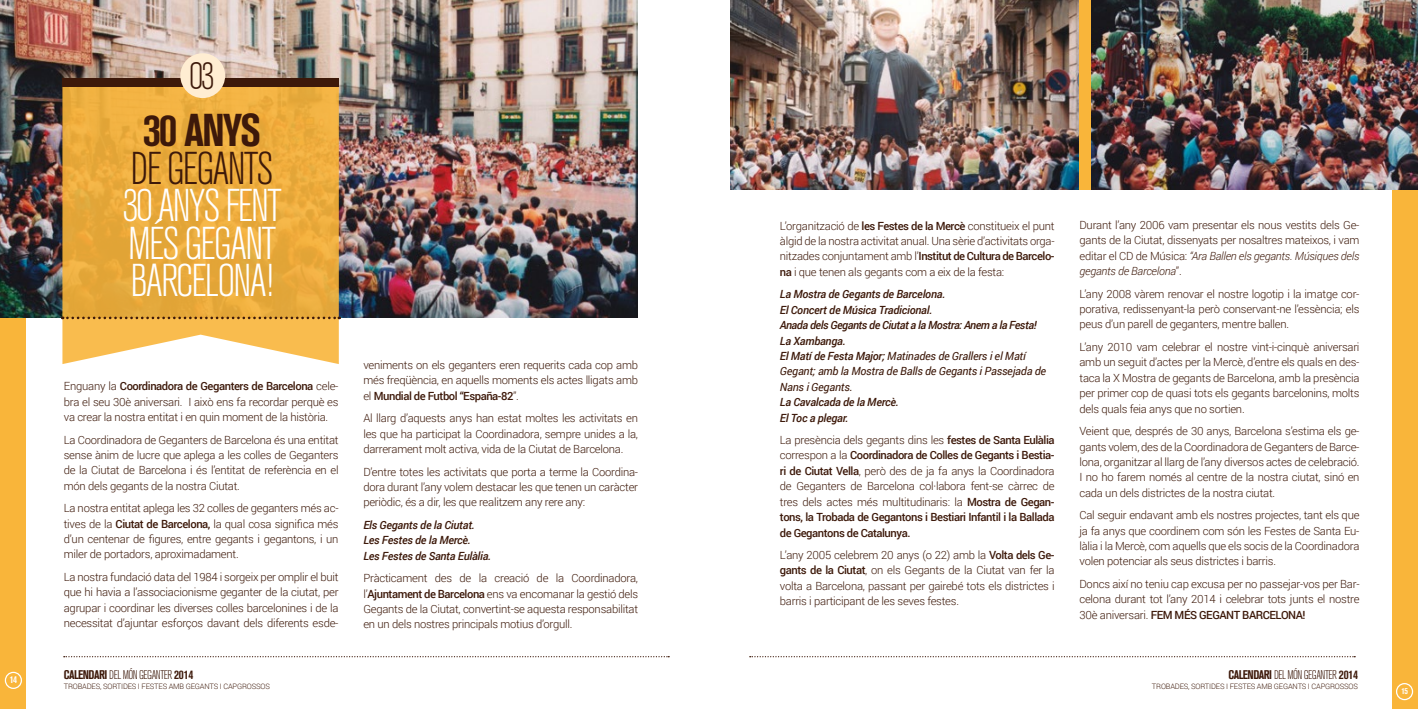
<style>
.page{position:relative;width:1418px;height:709px;background:#fff}
.page>*{position:absolute;margin:0;border:0;box-sizing:border-box;transform-origin:0 0}
.t1{font:300 condensed 45.62px/37.5px "Akzidenz Grotesk BQ";letter-spacing:-.04em;color:#fff}
.t2{font:300 condensed 45.62px "Akzidenz Grotesk BQ";letter-spacing:-.04em;color:#3d190a}
.t3{font:700 condensed 45.62px "Akzidenz Grotesk BQ";letter-spacing:-.04em;color:#3d190a}
.t4{font:300 condensed 38px "Akzidenz Grotesk BQ";color:#3d190a}
.t5{font:300 condensed 12.5px "Akzidenz Grotesk BQ";letter-spacing:-.04em;color:#3d190a}
.t6{font:300 11.25px/15.4px "Roboto";letter-spacing:-.02em;color:#3d190a;text-align:justify}
.t7{font:italic 500 11.25px/15.4px "Roboto";letter-spacing:-.02em;color:#3d190a}
.t8{font:500 11.25px/15.4px "Roboto";letter-spacing:-.04em;color:#3d190a;text-align:justify}
.t9{font:700 condensed 10px "Akzidenz Grotesk BQ";color:#fff}
.t10{font:700 condensed 8.75px "Akzidenz Grotesk BQ";color:#fff}
.t11{font:300 7.5px "Roboto";letter-spacing:-.02em;color:#3d190a}
.s1{font-weight:500}
.s2{font-weight:700}
.s3{font-weight:400}
.s4{font-weight:300}
.s5{font-style:italic}
</style>
<div class="page">
<div style="left:1392px;top:0;width:25px;height:709px;background:#f9b53a"></div>
<div style="left:1395px;top:683px;width:17px;height:17px;border:1px solid #fff;border-radius:50%"></div>
<div style="left:0;top:0;width:26px;height:709px;background:#f9b53a"></div>
<svg style="left:64px;top:656px;width:605px;height:1px"></svg>
<svg style="left:749px;top:656px;width:606px;height:1px"></svg>
<div style="left:5px;top:671px;width:17px;height:18px;border:1px solid #fff;border-radius:50%"></div>
<img style="left:0;top:0;width:637px;height:317px">
<svg style="left:62px;top:78px;width:277px;height:286px;fill:#eead3e"></svg>
<svg style="left:62px;top:316px;width:278px;height:3px"></svg>
<div style="left:62px;top:78px;width:276px;height:8px;background:#3d190a"></div>
<div style="left:180px;top:53px;width:45px;height:45px;background:#ffedd2;border-radius:50%"></div>
<img style="left:1091px;top:0;width:326px;height:189px">
<img style="left:730px;top:0;width:349px;height:189px">
<div style="left:1079px;top:0;width:12px;height:189px;background:#f9b53a"></div>
<p class="t9" style="left:10px;top:674px;width:9px">14</p>
<h2 class="t4" style="left:189px;top:55px;width:27px">03</h2>
<h1 class="t3" style="left:143px;top:104px;width:120px">30 ANYS</h1>
<h1 class="t2" style="left:130px;top:144px;width:145px">DE GEGANTS</h1>
<h1 class="t1" style="left:122px;top:188px;width:161px">30 ANYS FENT<br>MÉS GEGANT<br>BARCELONA!</h1>
<p class="t6" style="left:64px;top:378px;width:276px">Enguany la <span class="s1">Coordinadora de Geganters de Barcelona</span> cele&shy;bra el seu 30è aniversari. I això ens fa recordar perquè es va crear la nostra entitat i en quin moment de la història.</p>
<p class="t6" style="left:64px;top:431px;width:276px">La Coordinadora de Geganters de Barcelona és una entitat sense ànim de lucre que aplega a les colles de Geganters de la Ciutat de Barcelona i és l’entitat de referència en el món dels gegants de la nostra Ciutat.</p>
<p class="t6" style="left:64px;top:500px;width:276px">La nostra entitat aplega les 32 colles de geganters més ac&shy;tives de la <span class="s1">Ciutat de Barcelona,</span> la qual cosa significa més d’un centenar de figures, entre gegants i gegantons, i un miler de portadors, aproximadament.</p>
<p class="t6" style="left:64px;top:569px;width:276px">La nostra fundació data del 1984 i sorgeix per omplir el buit que hi havia a l’associacionisme geganter de la ciutat, per agrupar i coordinar les diverses colles barcelonines i de la necessitat d’ajuntar esforços davant dels diferents esde-</p>
<p class="t5" style="left:64px;top:668px;width:131px"><span class="s2">CALENDARI</span> DEL MÓN GEGANTER <span class="s2">2014</span></p>
<p class="t11" style="left:64px;top:681px;width:207px">TROBADES, SORTIDES I FESTES AMB GEGANTS I CAPGROSSOS</p>
<p class="t6" style="left:363px;top:357px;width:276px">veniments on els geganters eren requerits cada cop amb més freqüència, en aquells moments els actes lligats amb el <span class="s1">Mundial de Futbol “España-82</span>”.</p>
<p class="t6" style="left:363px;top:410px;width:276px">Al llarg d’aquests anys han estat moltes les activitats en les que ha participat la Coordinadora, sempre unides a la, darrerament molt activa, vida de la Ciutat de Barcelona.</p>
<p class="t6" style="left:363px;top:463px;width:276px">D’entre totes les activitats que porta a terme la Coordina&shy;dora durant l’any volem destacar les que tenen un caràcter periòdic, és a dir, les que realitzem any rere any:</p>
<p class="t7" style="left:363px;top:517px;width:129px">Els Gegants de la Ciutat.<br>Les Festes de la Mercè.<br>Les Festes de Santa Eulàlia.</p>
<p class="t6" style="left:363px;top:570px;width:276px">Pràcticament des de la creació de la Coordinadora, l’<span class="s1">Ajuntament de Barcelona</span> ens va encomanar la gestió dels Gegants de la Ciutat, convertint-se aquesta responsabilitat en un dels nostres principals motius d’orgull.</p>
<p class="t6" style="left:780px;top:217px;width:276px">L’organització de <span class="s1">les Festes de la Mercè</span> constitueix el punt àlgid de la nostra activitat anual. Una sèrie d’activitats orga&shy;nitzades conjuntament amb l’<span class="s1">Institut de Cultura de Barcelo&shy;na</span> i que tenen als gegants com a eix de la festa:</p>
<p class="t7" style="left:780px;top:286px;width:268px">La Mostra de Gegants de Barcelona.<br>El Concert de Música Tradicional.<br>Anada dels Gegants de Ciutat a la Mostra: Anem a la Festa!<br>La Xambanga.<br>El Matí de Festa Major; <span class="s3">Matinades de Grallers i el Matí Gegant; amb la Mostra de Balls de Gegants i Passejada de Nans i Gegants.</span></p>
<p class="t7" style="left:780px;top:394px;width:120px">La Cavalcada de la Mercè.<br>El Toc a plegar.</p>
<p class="t8" style="left:780px;top:432px;width:276px"><span class="s4">La presència dels gegants dins les</span> festes de Santa Eulàlia <span class="s4">correspon a la</span> Coordinadora de Colles de Gegants i Bestia&shy;ri de Ciutat Vella<span class="s4">, però des de ja fa anys la Coordinadora de Geganters de Barcelona col·labora fent-se càrrec de tres dels actes més multitudinaris: la</span> Mostra de Gegan&shy;tons, la Trobada de Gegantons i Bestiari Infantil i la Ballada de Gegantons de Catalunya.</p>
<p class="t6" style="left:780px;top:547px;width:276px">L’any 2005 celebrem 20 anys (o 22) amb la <span class="s1">Volta dels Ge&shy;gants de la Ciutat</span>, on els Gegants de la Ciutat van fer la volta a Barcelona, passant per gairebé tots els districtes i barris i participant de les seves festes.</p>
<p class="t6" style="left:1079px;top:217px;width:281px">Durant l’any 2006 vam presentar els nous vestits dels Ge&shy;gants de la Ciutat, dissenyats per nosaltres mateixos, i vam editar el CD de Música: <span class="s5">“Ara Ballen els gegants. Músiques dels gegants de Barcelona</span>”.</p>
<p class="t6" style="left:1079px;top:285px;width:281px">L’any 2008 vàrem renovar el nostre logotip i la imatge cor&shy;porativa, redissenyant-la però conservant-ne l’essència; els peus d’un parell de geganters, mentre ballen.</p>
<p class="t6" style="left:1079px;top:339px;width:281px">L’any 2010 vam celebrar el nostre vint-i-cinquè aniversari amb un seguit d’actes per la Mercè, d’entre els quals en des&shy;taca la X Mostra de gegants de Barcelona, amb la presència per primer cop de quasi tots els gegants barcelonins, molts dels quals feia anys que no sortien.</p>
<p class="t6" style="left:1079px;top:423px;width:281px">Veient que, després de 30 anys, Barcelona s’estima els ge&shy;gants volem, des de la Coordinadora de Geganters de Barce&shy;lona, organitzar al llarg de l’any diversos actes de celebració.<br>I no ho farem només al centre de la nostra ciutat, sinó en cada un dels districtes de la nostra ciutat.</p>
<p class="t6" style="left:1079px;top:507px;width:281px">Cal seguir endavant amb els nostres projectes, tant els que ja fa anys que coordinem com són les Festes de Santa Eu&shy;làlia i la Mercè, com aquells que els socis de la Coordinadora volen potenciar als seus districtes i barris.</p>
<p class="t6" style="left:1079px;top:576px;width:281px">Doncs així no teniu cap excusa per no passejar-vos per Bar&shy;celona durant tot l’any 2014 i celebrar tots junts el nostre 30è aniversari. <span class="s1">FEM MÉS GEGANT BARCELONA!</span></p>
<p class="t5" style="left:1228px;top:668px;width:131px"><span class="s2">CALENDARI</span> DEL MÓN GEGANTER <span class="s2">2014</span></p>
<p class="t11" style="left:1151px;top:681px;width:207px">TROBADES, SORTIDES I FESTES AMB GEGANTS I CAPGROSSOS</p>
<p class="t10" style="left:1401px;top:686px;width:8px">15</p>
</div>
